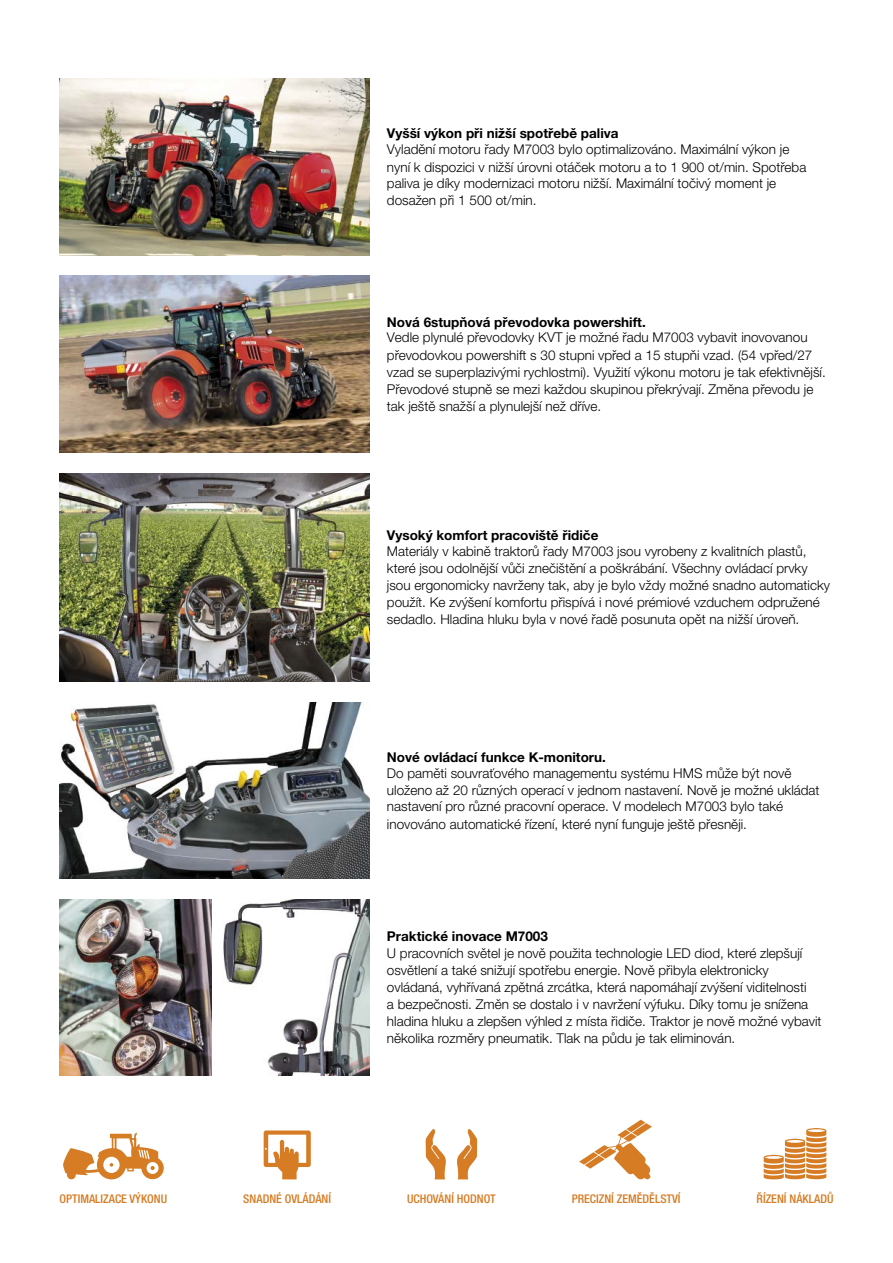
<style>
.page{position:relative;width:893px;height:1263px;background:#fff}
.page>*{position:absolute;margin:0;border:0;box-sizing:border-box;transform-origin:0 0}
.t1{font:300 13.5px/17.1px "Helvetica Neue LT Pro";color:#000}
.t2{font:700 13.5px "Helvetica Neue LT Pro";color:#000}
.t3{font:500 condensed 12px "Helvetica Neue LT Pro";color:#d57c24}
</style>
<div class="page">
<img style="left:60px;top:79px;width:310px;height:176px">
<img style="left:60px;top:276px;width:310px;height:176px">
<img style="left:60px;top:473px;width:310px;height:208px">
<img style="left:60px;top:702px;width:310px;height:177px">
<img style="left:60px;top:899px;width:310px;height:177px">
<svg style="left:425px;top:1129px;width:53px;height:50px"></svg>
<svg style="left:764px;top:1128px;width:62px;height:51px"></svg>
<svg style="left:579px;top:1120px;width:73px;height:60px"></svg>
<svg style="left:264px;top:1130px;width:47px;height:49px"></svg>
<svg style="left:63px;top:1132px;width:101px;height:47px"></svg>
<p class="t2" style="left:387px;top:125px;width:233px">Vyšší výkon při nižší spotřebě paliva</p>
<p class="t1" style="left:387px;top:140px;width:421px">Vyladění motoru řady M7003 bylo optimalizováno. Maximální výkon je nyní k dispozici v nižší úrovni otáček motoru a to 1 900 ot/min. Spotřeba paliva je díky modernizaci motoru nižší. Maximální točivý moment je dosažen při 1 500 ot/min.</p>
<p class="t2" style="left:387px;top:313px;width:260px">Nová 6stupňová převodovka powershift.</p>
<p class="t1" style="left:387px;top:329px;width:440px">Vedle plynulé převodovky KVT je možné řadu M7003 vybavit inovovanou převodovkou powershift s 30 stupni vpřed a 15 stupňi vzad. (54 vpřed/27 vzad se superplazivými rychlostmi). Využití výkonu motoru je tak efektivnější.<br>Převodové stupně se mezi každou skupinou překrývají. Změna převodu je tak ještě snažší a plynulejší než dříve.</p>
<p class="t2" style="left:387px;top:526px;width:213px">Vysoký komfort pracoviště řidiče</p>
<p class="t1" style="left:387px;top:542px;width:445px">Materiály v kabině traktorů řady M7003 jsou vyrobeny z kvalitních plastů, které jsou odolnější vůči znečištění a poškrábání. Všechny ovládací prvky jsou ergonomicky navrženy tak, aby je bylo vždy možné snadno automaticky použít. Ke zvýšení komfortu přispívá i nové prémiové vzduchem odpružené sedadlo. Hladina hluku byla v nové řadě posunuta opět na nižší úroveň.</p>
<p class="t2" style="left:387px;top:748px;width:220px">Nové ovládací funkce K-monitoru.</p>
<p class="t1" style="left:387px;top:765px;width:434px;line-height:16.6px">Do paměti souvraťového managementu systému HMS může být nově uloženo až 20 různých operací v jednom nastavení. Nově je možné ukládat nastavení pro různé pracovní operace. V modelech M7003 bylo také</p>
<p class="t1" style="left:387px;top:815px;width:362px">inovováno automatické řízení, které nyní funguje ještě přesněji.</p>
<p class="t2" style="left:387px;top:928px;width:163px">Praktické inovace M7003</p>
<p class="t1" style="left:387px;top:945px;width:436px">U pracovních světel je nově použita technologie LED diod, které zlepšují osvětlení a také snižují spotřebu energie. Nově přibyla elektronicky ovládaná, vyhřívaná zpětná zrcátka, která napomáhají zvýšení viditelnosti<br>a bezpečnosti. Změn se dostalo i v navržení výfuku. Díky tomu je snížena hladina hluku a zlepšen výhled z místa řidiče. Traktor je nově možné vybavit několika rozměry pneumatik. Tlak na půdu je tak eliminován.</p>
<p class="t3" style="left:60px;top:1192px;width:109px">OPTIMALIZACE VÝKONU</p>
<p class="t3" style="left:243px;top:1192px;width:89px">SNADNÉ OVLÁDÁNÍ</p>
<p class="t3" style="left:407px;top:1192px;width:90px">UCHOVÁNÍ HODNOT</p>
<p class="t3" style="left:572px;top:1192px;width:110px">PRECIZNÍ ZEMĚDĚLSTVÍ</p>
<p class="t3" style="left:757px;top:1192px;width:78px">ŘÍZENÍ NÁKLADŮ</p>
</div>
